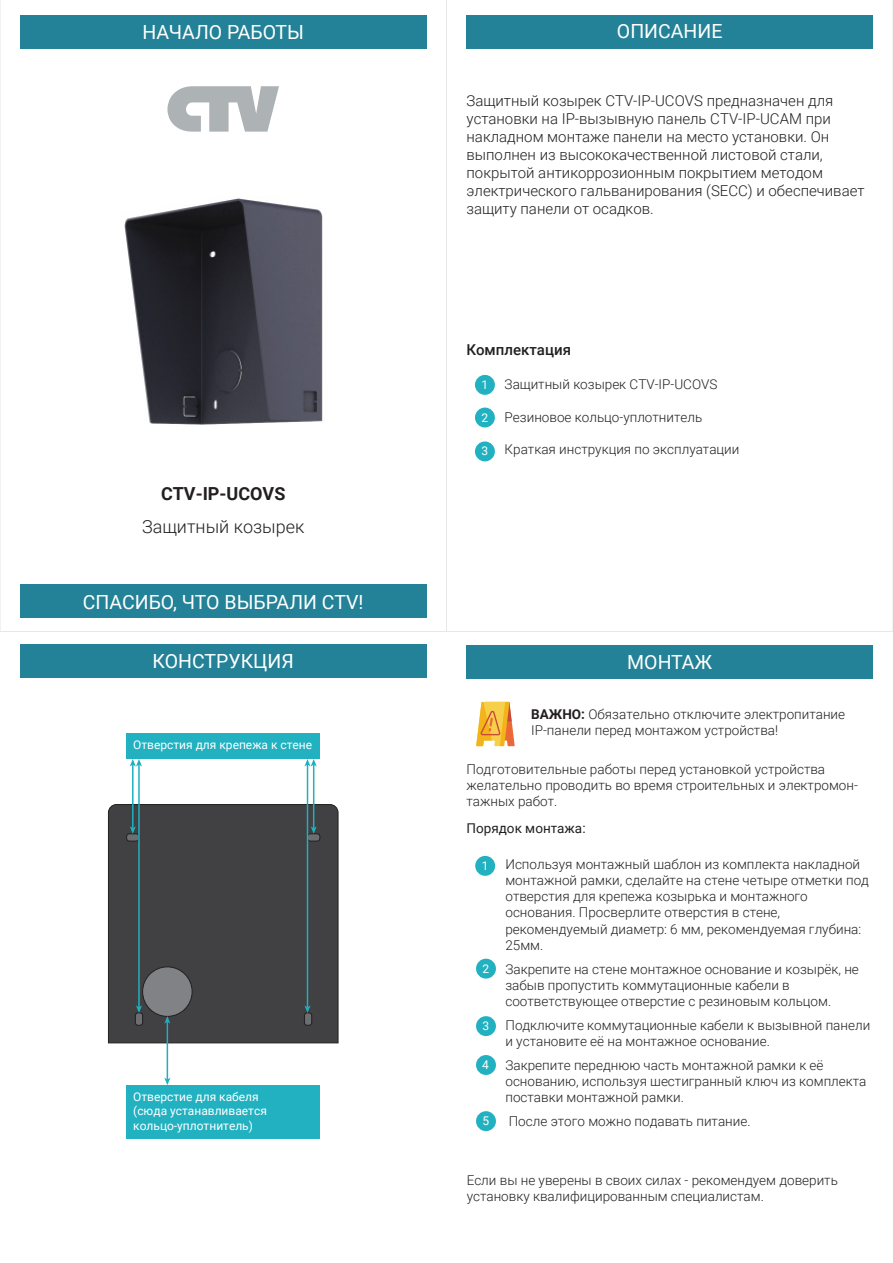
<style>
.page{position:relative;width:893px;height:1263px;background:#fff}
.page>*{position:absolute;margin:0;border:0;box-sizing:border-box;transform-origin:0 0}
.t1{font:19.5px "Roboto";color:#fff}
.t2{font:300 18px "Roboto";color:#231f20}
.t3{font:700 18px "Roboto";color:#231f20}
.t4{font:300 15px/18px "Roboto";color:#231f20}
.t5{font:500 15px "Roboto";color:#231f20}
.t6{font:300 13.5px/16.2px "Roboto";color:#231f20}
.t7{font:13.5px "Roboto";color:#231f20}
.t8{font:12px/14.4px "Roboto";color:#fff}
.s1{font-weight:700}
</style>
<div class="page">
<div style="left:108px;top:804px;width:230px;height:239px;background:#414042"></div>
<div style="left:127px;top:834px;width:12px;height:7px;background:#6d6e71;border-radius:3px"></div>
<div style="left:126px;top:834px;width:13px;height:7px;border:1px solid #231f20;border-radius:3px"></div>
<div style="left:307px;top:834px;width:13px;height:7px;background:#6d6e71;border-radius:3px"></div>
<div style="left:307px;top:834px;width:13px;height:7px;border:1px solid #231f20;border-radius:3px"></div>
<div style="left:304px;top:1013px;width:8px;height:12px;background:#6d6e71;border-radius:3px"></div>
<div style="left:304px;top:1013px;width:8px;height:12px;border:1px solid #231f20;border-radius:3px"></div>
<div style="left:135px;top:1013px;width:8px;height:12px;background:#6d6e71;border-radius:3px"></div>
<div style="left:135px;top:1013px;width:8px;height:12px;border:1px solid #231f20;border-radius:3px"></div>
<div style="left:143px;top:967px;width:49px;height:49px;background:#808285;border-radius:50%"></div>
<div style="left:142px;top:967px;width:50px;height:49px;border:1px solid #231f20;border-radius:50%"></div>
<div style="left:467px;top:15px;width:406px;height:33px;background:#238297"></div>
<div style="left:20px;top:15px;width:406px;height:33px;background:#238297"></div>
<div style="left:20px;top:585px;width:406px;height:33px;background:#238297"></div>
<div style="left:475px;top:375px;width:20px;height:20px;background:#21b1c0;border-radius:50%"></div>
<div style="left:475px;top:408px;width:20px;height:19px;background:#21b1c0;border-radius:50%"></div>
<div style="left:475px;top:441px;width:20px;height:20px;background:#21b1c0;border-radius:50%"></div>
<svg style="left:167px;top:86px;width:112px;height:46px"></svg>
<div style="left:20px;top:644px;width:406px;height:33px;background:#238297"></div>
<hr style="left:0;top:631px;width:893px;height:1px;background:#e6e7e8">
<hr style="left:446px;top:0;width:1px;height:631px;background:#e6e7e8">
<hr style="left:0;top:0;width:1px;height:631px;background:#e6e7e8">
<hr style="left:892px;top:0;width:1px;height:631px;background:#e6e7e8">
<div style="left:466px;top:645px;width:407px;height:33px;background:#238297"></div>
<svg style="left:476px;top:702px;width:39px;height:44px"></svg>
<div style="left:475px;top:856px;width:20px;height:20px;background:#21b1c0;border-radius:50%"></div>
<div style="left:476px;top:959px;width:20px;height:19px;background:#21b1c0;border-radius:50%"></div>
<div style="left:476px;top:1016px;width:20px;height:20px;background:#21b1c0;border-radius:50%"></div>
<div style="left:476px;top:1055px;width:20px;height:20px;background:#21b1c0;border-radius:50%"></div>
<div style="left:476px;top:1111px;width:20px;height:20px;background:#21b1c0;border-radius:50%"></div>
<hr style="left:132px;top:764px;width:2px;height:64px;background:#1db1bf">
<svg style="left:130px;top:826px;width:6px;height:8px"></svg>
<hr style="left:167px;top:1021px;width:1px;height:59px;background:#1db1bf">
<svg style="left:164px;top:1016px;width:6px;height:7px"></svg>
<svg style="left:164px;top:1078px;width:6px;height:7px"></svg>
<hr style="left:138px;top:764px;width:2px;height:243px;background:#1db1bf">
<svg style="left:130px;top:759px;width:12px;height:7px"></svg>
<svg style="left:136px;top:1005px;width:6px;height:8px"></svg>
<hr style="left:313px;top:764px;width:1px;height:64px;background:#1db1bf">
<svg style="left:311px;top:826px;width:6px;height:8px"></svg>
<hr style="left:307px;top:764px;width:1px;height:243px;background:#1db1bf">
<svg style="left:304px;top:759px;width:13px;height:7px"></svg>
<svg style="left:304px;top:1005px;width:7px;height:8px"></svg>
<div style="left:127px;top:1085px;width:193px;height:53px;background:#21b1c0"></div>
<div style="left:127px;top:733px;width:193px;height:26px;background:#21b1c0"></div>
<img style="left:124px;top:198px;width:199px;height:227px">
<h1 class="t1" style="left:142px;top:19px;width:163px">НАЧАЛО РАБОТЫ</h1>
<h2 class="t3" style="left:161px;top:481px;width:126px">CTV-IP-UCOVS</h2>
<h2 class="t2" style="left:142px;top:514px;width:164px">Защитный козырек</h2>
<h1 class="t1" style="left:83px;top:588px;width:282px">СПАСИБО, ЧТО ВЫБРАЛИ CTV!</h1>
<h1 class="t1" style="left:153px;top:648px;width:143px">КОНСТРУКЦИЯ</h1>
<p class="t8" style="left:133px;top:737px;width:180px">Отверстия для крепежа к стене</p>
<p class="t8" style="left:133px;top:1089px;width:135px">Отверстие для кабеля (сюда устанавливается кольцо-уплотнитель)</p>
<h1 class="t1" style="left:617px;top:17px;width:107px">ОПИСАНИЕ</h1>
<p class="t4" style="left:466px;top:91px;width:400px">Защитный козырек CTV-IP-UCOVS предназначен для установки на IP-вызывную панель CTV-IP-UCAM при накладном монтаже панели на место установки. Он выполнен из высококачественной листовой стали, покрытой антикоррозионным покрытием методом электрического гальванирования (SECC) и обеспечивает защиту панели от осадков.</p>
<p class="t5" style="left:466px;top:339px;width:106px">Комплектация</p>
<p class="t8" style="left:482px;top:377px;width:8px">1</p>
<p class="t8" style="left:482px;top:410px;width:8px">2</p>
<p class="t8" style="left:482px;top:443px;width:8px">3</p>
<p class="t6" style="left:505px;top:376px;width:214px">Защитный козырек CTV-IP-UCOVS</p>
<p class="t6" style="left:505px;top:408px;width:199px">Резиновое кольцо-уплотнитель</p>
<p class="t6" style="left:505px;top:441px;width:236px">Краткая инструкция по эксплуатации</p>
<h1 class="t1" style="left:627px;top:649px;width:87px">МОНТАЖ</h1>
<p class="t6" style="left:531px;top:705px;width:316px"><span class="s1">ВАЖНО:</span> Обязательно отключите электропитание<br>IP-панели перед монтажом устройства!</p>
<p class="t6" style="left:466px;top:761px;width:393px">Подготовительные работы перед установкой устройства желательно проводить во время строительных и электромон&shy;тажных работ.</p>
<p class="t7" style="left:466px;top:819px;width:121px">Порядок монтажа:</p>
<p class="t8" style="left:482px;top:858px;width:8px">1</p>
<p class="t8" style="left:483px;top:961px;width:8px">2</p>
<p class="t8" style="left:483px;top:1018px;width:8px">3</p>
<p class="t8" style="left:482px;top:1057px;width:8px">4</p>
<p class="t8" style="left:482px;top:1113px;width:8px">5</p>
<p class="t6" style="left:505px;top:855px;width:365px">Используя монтажный шаблон из комплекта накладной монтажной рамки, сделайте на стене четыре отметки под отверстия для крепежа козырька и монтажного основания. Просверлите отверстия в стене, рекомендуемый диаметр: 6 мм, рекомендуемая глубина:<br>25мм.</p>
<p class="t6" style="left:505px;top:960px;width:355px">Закрепите на стене монтажное основание и козырёк, не забыв пропустить коммутационные кабели в соответствующее отверстие с резиновым кольцом.</p>
<p class="t6" style="left:505px;top:1016px;width:366px">Подключите коммутационные кабели к вызывной панели и установите её на монтажное основание.</p>
<p class="t6" style="left:505px;top:1056px;width:362px">Закрепите переднюю часть монтажной рамки к её основанию, используя шестигранный ключ из комплекта поставки монтажной рамки.</p>
<p class="t6" style="left:509px;top:1112px;width:243px">После этого можно подавать питание.</p>
<p class="t6" style="left:467px;top:1171px;width:373px">Если вы не уверены в своих силах - рекомендуем доверить установку квалифицированным специалистам.</p>
</div>
